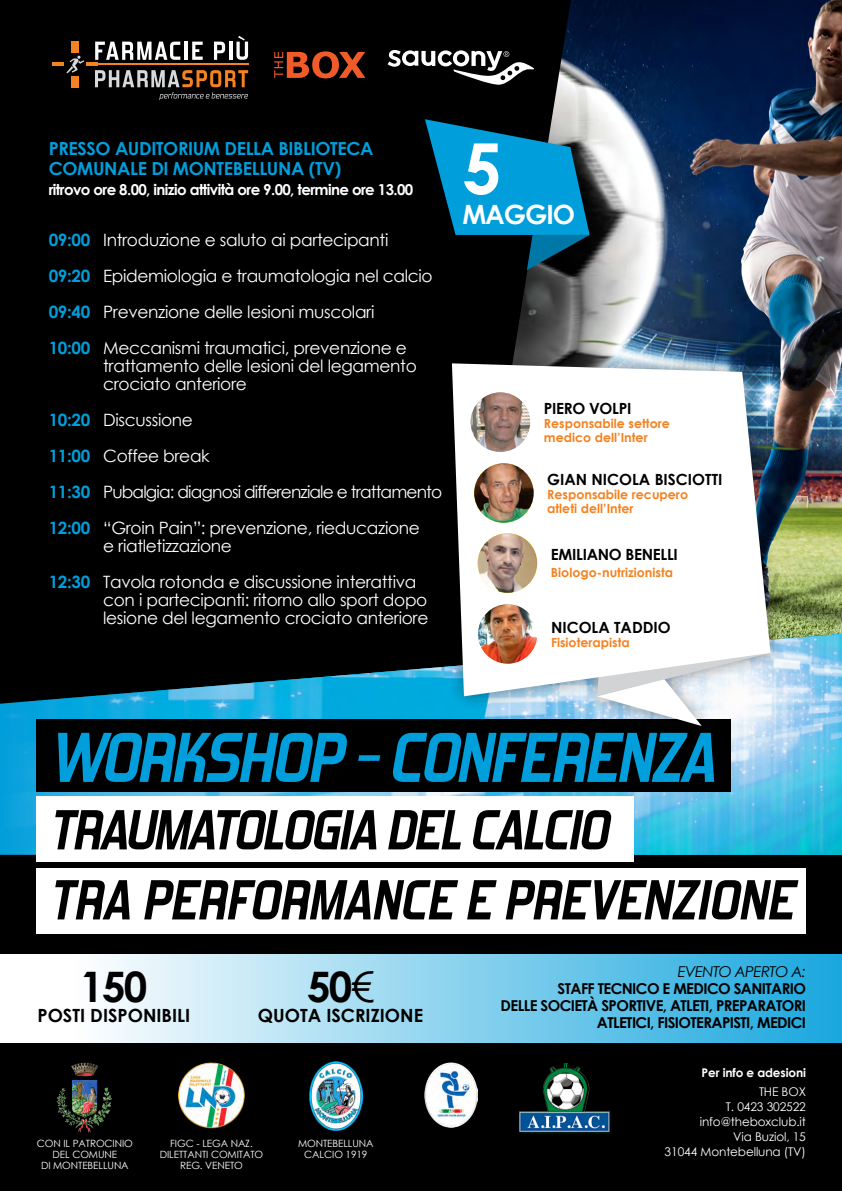
<style>
.page{position:relative;width:842px;height:1191px;background:#fff}
.page>*{position:absolute;margin:0;border:0;box-sizing:border-box;transform-origin:0 0}
.t1{font:italic 700 70px "Forgotten Futurist Rg";letter-spacing:-.02em;color:#009edb}
.t2{font:700 70px "Century Gothic";color:#fff}
.t3{font:italic 700 56px/70px "Forgotten Futurist Rg";letter-spacing:-.02em;color:#000}
.t4{font:700 42px "Century Gothic";color:#000}
.t5{font:700 26.6px "Century Gothic";letter-spacing:-.04em;color:#fff}
.t6{font:700 18.2px "Century Gothic";color:#000}
.t7{font:700 18px/20px "Century Gothic";letter-spacing:-.02em;color:#009edb}
.t8{font:17px/36px "Century Gothic";letter-spacing:-.02em;color:#fff}
.t9{font:700 17px/36px "Century Gothic";letter-spacing:-.02em;color:#009edb;text-align:justify}
.t10{font:700 15.4px "Century Gothic";letter-spacing:-.02em;color:#000}
.t11{font:700 15.4px "Century Gothic";color:#000}
.t12{font:700 15px/17px "Century Gothic";letter-spacing:-.04em;color:#000}
.t13{font:700 15px "Century Gothic";letter-spacing:-.04em;color:#fff}
.t14{font:italic 15px "Century Gothic";letter-spacing:-.04em;color:#000}
.t15{font:700 12.6px/14px "Century Gothic";color:#f58220}
.t16{font:12px/15px "Century Gothic";letter-spacing:-.01em;color:#fff;text-align:right}
.t17{font:700 12px "Century Gothic";letter-spacing:-.01em;color:#fff}
.t18{font:10px/11px "Century Gothic";letter-spacing:-.01em;color:#fff}
.s1{font-weight:400}
</style>
<div class="page">
<div style="left:0;top:0;width:842px;height:1054px;background:#000"></div>
<img style="left:515px;top:0;width:327px;height:633px">
<div style="left:0;top:1038px;width:842px;height:153px;background:#000"></div>
<div style="left:0;top:954px;width:842px;height:89px;background:#fff"></div>
<svg style="left:425px;top:119px;width:165px;height:151px"></svg>
<img style="left:0;top:633px;width:842px;height:221px">
<div style="left:36px;top:797px;width:597px;height:65px;background:#fff"></div>
<div style="left:36px;top:868px;width:770px;height:65px;background:#fff"></div>
<div style="left:36px;top:720px;width:695px;height:72px;background:#000"></div>
<hr style="left:98px;top:64px;width:151px;height:1px;background:#f58220">
<svg style="left:52px;top:36px;width:196px;height:64px"></svg>
<svg style="left:274px;top:51px;width:91px;height:27px"></svg>
<div style="left:71px;top:954px;width:771px;height:89px;background:linear-gradient(to right,#fff,#19a7de)"></div>
<div style="left:437px;top:348px;width:349px;height:392px;background:#000;opacity:.4"></div>
<svg style="left:597px;top:696px;width:173px;height:30px"></svg>
<svg style="left:452px;top:363px;width:318px;height:333px;background:#eceff0"></svg>
<img style="left:474px;top:463px;width:60px;height:60px;border-radius:30px">
<img style="left:478px;top:604px;width:59px;height:59px;border-radius:30px">
<img style="left:309px;top:1061px;width:53px;height:69px">
<img style="left:425px;top:1062px;width:53px;height:65px">
<img style="left:519px;top:1063px;width:92px;height:70px">
<img style="left:179px;top:1062px;width:65px;height:67px">
<img style="left:56px;top:1062px;width:56px;height:71px">
<img style="left:471px;top:392px;width:59px;height:60px;border-radius:30px">
<svg style="left:388px;top:50px;width:146px;height:35px"></svg>
<img style="left:478px;top:533px;width:59px;height:60px;border-radius:30px">
<p class="t7" style="left:49px;top:137px;width:326px">PRESSO AUDITORIUM DELLA BIBLIOTECA<br>COMUNALE DI MONTEBELLUNA (TV)</p>
<p class="t13" style="left:49px;top:178px;width:366px">RITROVO ORE 8.00, INIZIO ATTIVITÀ ORE 9.00, TERMINE ORE 13.00</p>
<p class="t8" style="left:103px;top:221px;width:331px">Introduzione e saluto ai partecipanti Epidemiologia e traumatologia nel calcio Prevenzione delle lesioni muscolari Meccanismi traumatici, prevenzione e</p>
<p class="t8" style="left:103px;top:357px;width:315px;line-height:18px">trattamento delle lesioni del legamento crociato anteriore</p>
<p class="t8" style="left:103px;top:402px;width:341px">Discussione<br>Coffee break<br>Pubalgia: diagnosi differenziale e trattamento “Groin Pain”: prevenzione, rieducazione</p>
<p class="t8" style="left:103px;top:528px;width:315px">e riatletizzazione<br>Tavola rotonda e discussione interattiva</p>
<p class="t8" style="left:103px;top:591px;width:327px;line-height:18px">con i partecipanti: ritorno allo sport dopo lesione del legamento crociato anteriore</p>
<p class="t9" style="left:49px;top:221px;width:43px">09:00<br>09:20<br>09:40<br>10:00</p>
<p class="t9" style="left:49px;top:401px;width:43px">10:20<br>11:00<br>11:30<br>12:00</p>
<p class="t9" style="left:49px;top:563px;width:43px">12:30</p>
<h1 class="t2" style="left:462px;top:115px;width:41px">5</h1>
<h3 class="t5" style="left:462px;top:194px;width:114px">MAGGIO</h3>
<p class="t10" style="left:544px;top:396px;width:89px">PIERO VOLPI</p>
<p class="t15" style="left:544px;top:416px;width:127px">RESPONSABILE SETTORE<br>MEDICO DELL’INTER</p>
<p class="t11" style="left:547px;top:467px;width:177px">GIAN N ICOLA BISCIOTTI</p>
<p class="t15" style="left:547px;top:487px;width:142px">RESPONSABILE RECUPERO<br>ATLETI DELL’INTER</p>
<p class="t10" style="left:551px;top:543px;width:128px">EMILIANO BENELLI</p>
<p class="t15" style="left:551px;top:565px;width:124px">BIOLOGO-NUTRIZIONISTA</p>
<p class="t10" style="left:551px;top:615px;width:11px">NICOLA</p>
<p class="t10" style="left:614px;top:615px;width:10px">TADDI</p>
<p class="t10" style="left:658px;top:615px;width:14px">O</p>
<p class="t15" style="left:551px;top:634px;width:80px">FISIOTERAPISTA</p>
<h1 class="t1" style="left:49px;top:715px;width:667px">WORKSHOP - CONFERENZA</h1>
<h2 class="t3" style="left:49px;top:794px;width:746px">TRAUMATOLOGIA DEL CALCIO<br>TRA PERFORMANCE E PR EVENZIONE</h2>
<h3 class="t4" style="left:80px;top:954px;width:69px">150</h3>
<p class="t6" style="left:37px;top:1001px;width:154px">POSTI DISPONIBILI</p>
<h3 class="t4" style="left:307px;top:954px;width:68px">50<span class="s1">€</span></h3>
<p class="t6" style="left:258px;top:1001px;width:164px">QUOTA ISCRIZIONE</p>
<p class="t18" style="left:37px;top:1137px;width:56px">co n il patroci</p>
<p class="t18" style="left:115px;top:1137px;width:14px">nio</p>
<p class="t18" style="left:53px;top:1148px;width:66px">del COMUN E</p>
<p class="t18" style="left:41px;top:1159px;width:65px">DI MONTEBELLUNA</p>
<p class="t18" style="left:170px;top:1137px;width:39px">FIGC - Leg</p>
<p class="t18" style="left:160px;top:1137px;width:94px;text-indent:61px">a Naz.<br>Dilettanti Comit</p>
<p class="t18" style="left:243px;top:1148px;width:15px">ato</p>
<p class="t18" style="left:180px;top:1159px;width:52px">Reg. Veneto</p>
<p class="t18" style="left:298px;top:1137px;width:31px">Mo ntebe</p>
<p class="t18" style="left:343px;top:1137px;width:32px">lluna</p>
<p class="t18" style="left:304px;top:1148px;width:27px">Calcio</p>
<p class="t18" style="left:346px;top:1148px;width:23px">1919</p>
<p class="t14" style="left:678px;top:961px;width:130px">EVENTO APERTO A:</p>
<p class="t12" style="left:501px;top:979px;width:307px;text-indent:57px">STAFF TECNICO E MEDICO SANITARIO<br>DELLE SOCIETÀ SPORTIVE, ATLETI, PREP</p>
<p class="t12" style="left:597px;top:996px;width:211px;text-align:right">ARATORI<br>ATLETICI, FISIOTERAPISTI, MEDICI</p>
<p class="t17" style="left:701px;top:1063px;width:106px">PER INFO E ADESIONI</p>
<p class="t16" style="left:665px;top:1084px;width:143px">THE BOX<br>T. 0423 302522 info@theboxclub.it<br>Via Buziol, 15<br>31044 Montebelluna (TV)</p>
</div>
